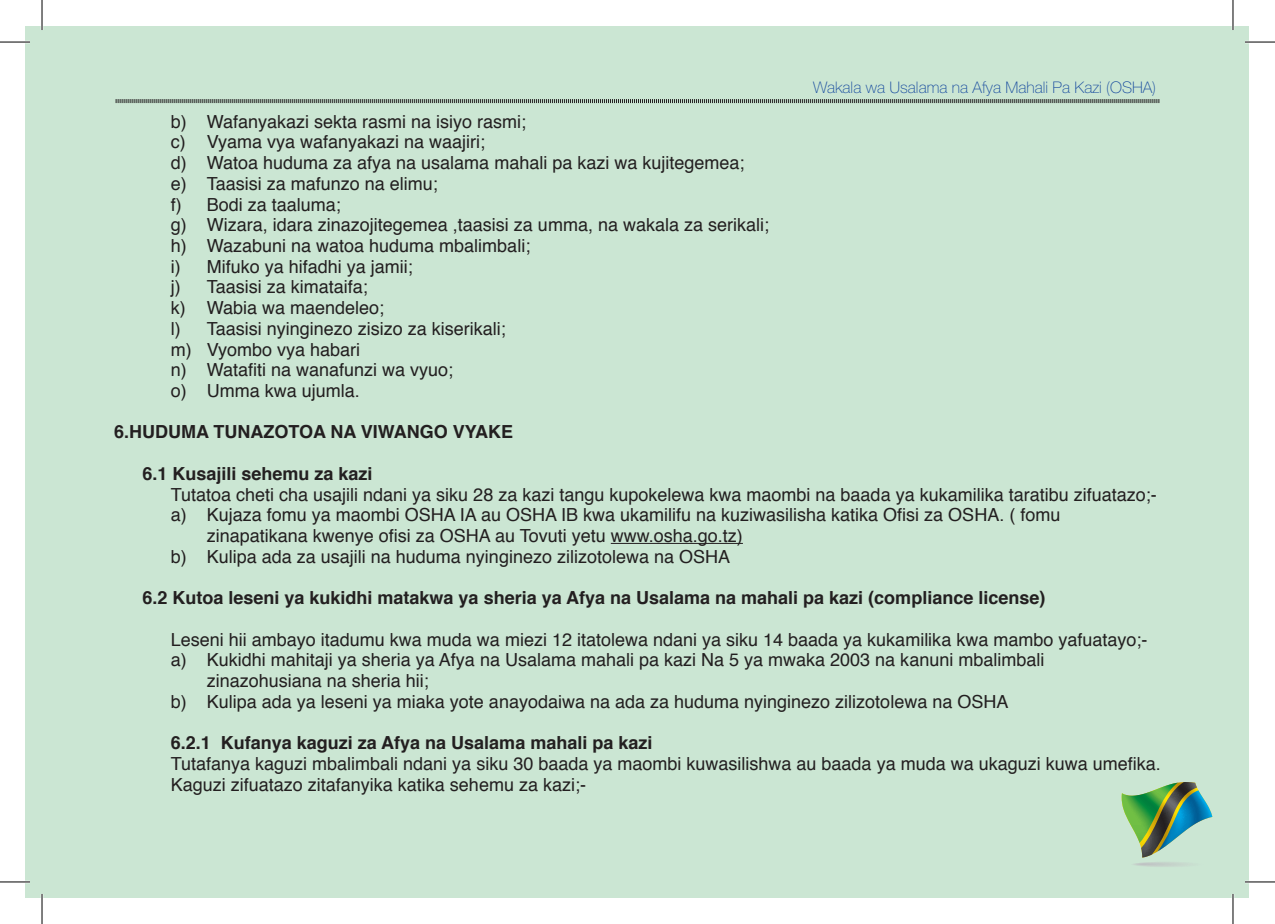
<style>
.page{position:relative;width:1275px;height:924px;background:#fff}
.page>*{position:absolute;margin:0;border:0;box-sizing:border-box;transform-origin:0 0}
.t1{font:18px/20.6px "Helvetica";color:#231f20}
.t2{font:700 18px "Helvetica";color:#231f20}
.t3{font:100 16px "Helvetica Neue";color:#15499e}
</style>
<div class="page">
<div style="left:25px;top:26px;width:1224px;height:871px;background:#cbe6d3"></div>
<img style="left:1121px;top:782px;width:91px;height:84px">
<svg style="left:115px;top:99px;width:1044px;height:5px"></svg>
<hr style="left:611px;top:542px;width:132px;height:1px;background:#231f20">
<hr style="left:0;top:41px;width:30px;height:2px;background:#fff">
<hr style="left:1245px;top:41px;width:30px;height:2px;background:#fff">
<hr style="left:0;top:880px;width:30px;height:2px;background:#fff">
<hr style="left:1245px;top:880px;width:30px;height:2px;background:#fff">
<hr style="left:41px;top:0;width:2px;height:30px;background:#fff">
<hr style="left:41px;top:893px;width:2px;height:30px;background:#fff">
<hr style="left:1231px;top:0;width:3px;height:30px;background:#fff">
<hr style="left:1231px;top:893px;width:3px;height:30px;background:#fff">
<hr style="left:0;top:42px;width:30px;height:1px;background:#000">
<hr style="left:1245px;top:42px;width:30px;height:1px;background:#000">
<hr style="left:0;top:881px;width:30px;height:1px;background:#000">
<hr style="left:1245px;top:881px;width:30px;height:1px;background:#000">
<hr style="left:42px;top:0;width:1px;height:30px;background:#000">
<hr style="left:42px;top:893px;width:1px;height:30px;background:#000">
<hr style="left:1232px;top:0;width:1px;height:30px;background:#000">
<hr style="left:1232px;top:893px;width:1px;height:30px;background:#000">
<p class="t3" style="left:813px;top:79px;width:344px">Wakala wa Usalama na Afya Mahali Pa Kazi (OSHA)</p>
<p class="t1" style="left:171px;top:111px;width:600px">b) Wafanyakazi sekta rasmi na isiyo rasmi;<br>c) Vyama vya wafanyakazi na waajiri;<br>d) Watoa huduma za afya na usalama mahali pa kazi wa kujitegemea;<br>e) Taasisi za mafunzo na elimu;<br>f) Bodi za taaluma;<br>g) Wizara, idara zinazojitegemea ,taasisi za umma, na wakala za serikali; h) Wazabuni na watoa huduma mbalimbali;<br>i) Mifuko ya hifadhi ya jamii;<br>j) Taasisi za kimataifa;<br>k) Wabia wa maendeleo;<br>l) Taasisi nyinginezo zisizo za kiserikali;<br>m) Vyombo vya habari<br>n) Watafiti na wanafunzi wa vyuo;<br>o) Umma kwa ujumla.</p>
<p class="t2" style="left:114px;top:417px;width:401px">6.HUDUMA TUNAZOTOA NA VIWANGO VYAKE</p>
<p class="t2" style="left:142px;top:459px;width:232px">6.1 Kusajili sehemu za kazi</p>
<p class="t1" style="left:171px;top:484px;width:987px">Tutatoa cheti cha usajili ndani ya siku 28 za kazi tangu kupokelewa kwa maombi na baada ya kukamilika taratibu zifuatazo;-</p>
<p class="t1" style="left:171px;top:505px;width:891px">a) Kujaza fomu ya maombi OSHA IA au OSHA IB kwa ukamilifu na kuziwasilisha katika Ofisi za OSHA. ( fomu</p>
<p class="t1" style="left:207px;top:525px;width:537px">zinapatikana kwenye ofisi za OSHA au Tovuti yetu www.osha.go.tz)</p>
<p class="t1" style="left:171px;top:546px;width:561px">b) Kulipa ada za usajili na huduma nyinginezo zilizotolewa na OSHA</p>
<p class="t2" style="left:142px;top:583px;width:904px">6.2 Kutoa leseni ya kukidhi matakwa ya sheria ya Afya na Usalama na mahali pa kazi (compliance license)</p>
<p class="t1" style="left:171px;top:629px;width:978px">Leseni hii ambayo itadumu kwa muda wa miezi 12 itatolewa ndani ya siku 14 baada ya kukamilika kwa mambo yafuatayo;-</p>
<p class="t1" style="left:171px;top:650px;width:875px">a) Kukidhi mahitaji ya sheria ya Afya na Usalama mahali pa kazi Na 5 ya mwaka 2003 na kanuni mbalimbali</p>
<p class="t1" style="left:207px;top:670px;width:224px">zinazohusiana na sheria hii;</p>
<p class="t1" style="left:171px;top:691px;width:839px">b) Kulipa ada ya leseni ya miaka yote anayodaiwa na ada za huduma nyinginezo zilizotolewa na OSHA</p>
<p class="t2" style="left:171px;top:728px;width:483px">6.2.1 Kufanya kaguzi za Afya na Usalama mahali pa kazi</p>
<p class="t1" style="left:171px;top:753px;width:991px">Tutafanya kaguzi mbalimbali ndani ya siku 30 baada ya maombi kuwasilishwa au baada ya muda wa ukaguzi kuwa umefika.<br>Kaguzi zifuatazo zitafanyika katika sehemu za kazi;-</p>
</div>
